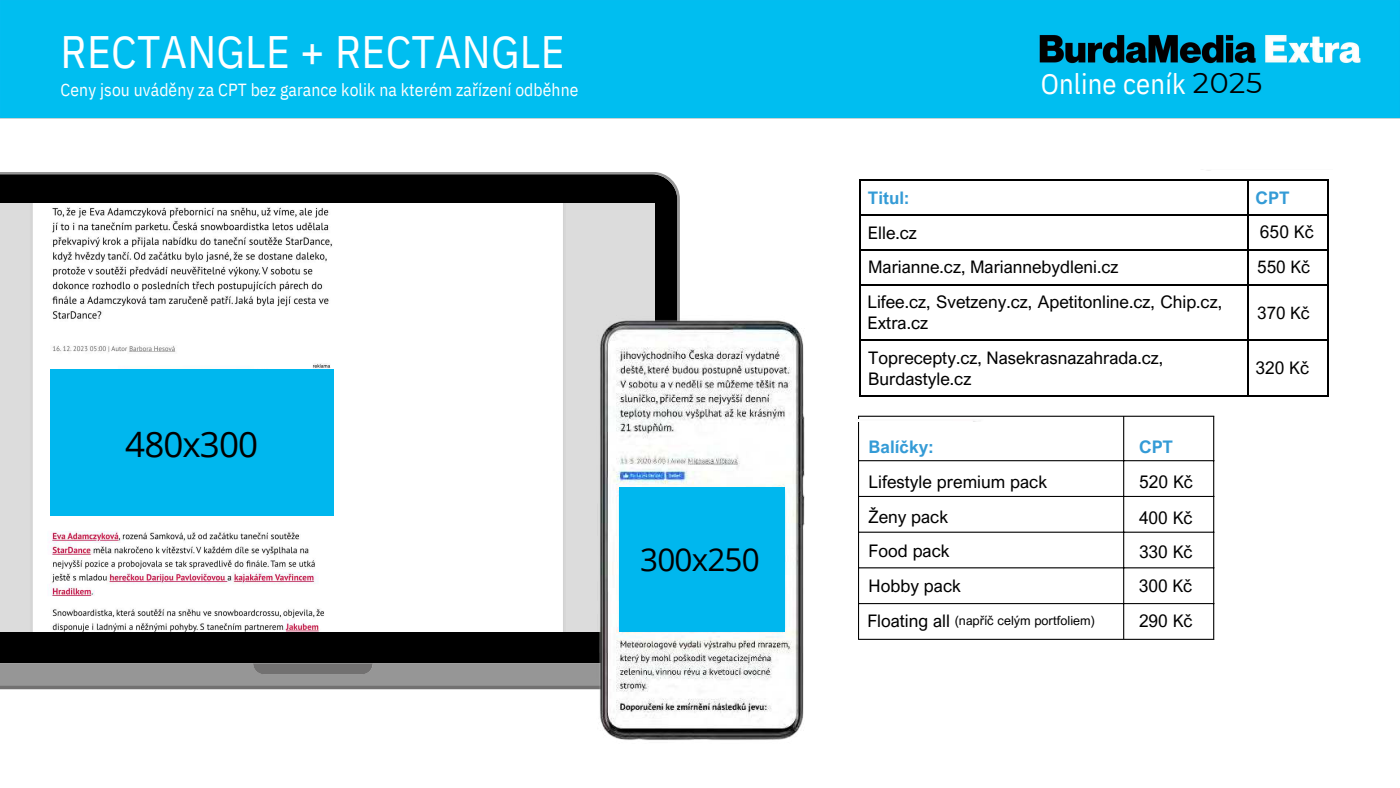
<style>
.page{position:relative;width:1400px;height:788px;background:#fff}
.page>*{position:absolute;margin:0;border:0;box-sizing:border-box;transform-origin:0 0}
.t1{font:45.36px "IBM Plex Sans Cond";letter-spacing:.005em;color:#fff}
.t2{font:35px "Open Sans";letter-spacing:-.025em;color:#000}
.t3{font:31.5px "Open Sans";letter-spacing:-.025em;color:#000}
.t4{font:28.52px "IBM Plex Sans Cond";letter-spacing:.005em;color:#fff}
.t5{font:17.5px "IBM Plex Sans Cond";letter-spacing:.005em;color:#fff}
.t6{font:17.36px/34.6px "Arial Nova";color:#000}
.t7{font:700 17.36px "Arial Nova";color:#349bd6}
.t8{font:17.32px/34.1px "Arial Nova";color:#000;text-align:justify}
.t9{font:700 17.32px "Arial Nova";color:#349bd6}
.t10{font:17.11px "Arial Nova";color:#000}
.t11{font:17.01px "Arial Nova";color:#000}
.t12{font:12.6px "Arial Nova";letter-spacing:.005em;color:#000}
.s1{font-family:"Montserrat";color:#000}
</style>
<div class="page">
<hr style="left:1247px;top:180px;width:1px;height:216px;background:#000">
<hr style="left:860px;top:214px;width:469px;height:1px;background:#000">
<hr style="left:860px;top:249px;width:469px;height:1px;background:#000">
<hr style="left:860px;top:284px;width:469px;height:1px;background:#000">
<hr style="left:860px;top:340px;width:469px;height:1px;background:#000">
<hr style="left:860px;top:180px;width:1px;height:216px;background:#000">
<hr style="left:1328px;top:180px;width:1px;height:216px;background:#000">
<hr style="left:860px;top:180px;width:469px;height:1px;background:#000">
<hr style="left:860px;top:395px;width:469px;height:1px;background:#000">
<div style="left:0;top:0;width:1400px;height:119px;background:#00bef0"></div>
<hr style="left:858px;top:416px;width:1px;height:222px;background:#000">
<hr style="left:1123px;top:416px;width:1px;height:222px;background:#000">
<hr style="left:1213px;top:416px;width:1px;height:222px;background:#000">
<hr style="left:858px;top:415px;width:356px;height:1px;background:#000">
<hr style="left:858px;top:460px;width:356px;height:1px;background:#000">
<hr style="left:858px;top:496px;width:356px;height:1px;background:#000">
<hr style="left:858px;top:531px;width:356px;height:1px;background:#000">
<hr style="left:858px;top:567px;width:356px;height:1px;background:#000">
<hr style="left:858px;top:603px;width:356px;height:1px;background:#000">
<hr style="left:858px;top:638px;width:356px;height:1px;background:#000">
<svg style="left:0;top:172px;width:680px;height:513px;background:#292929"></svg>
<svg style="left:253px;top:663px;width:120px;height:11px"></svg>
<svg style="left:0;top:685px;width:590px;height:4px;background:#787878"></svg>
<img style="left:0;top:203px;width:655px;height:428px">
<img style="left:590px;top:315px;width:215px;height:425px">
<div style="left:50px;top:369px;width:283px;height:146px;background:#00b7ee"></div>
<div style="left:619px;top:487px;width:165px;height:144px;background:#00b7ee"></div>
<h1 class="t1" style="left:61px;top:17px;width:505px">RECTANGLE + RECTANGLE</h1>
<p class="t5" style="left:61px;top:76px;width:519px">Ceny jsou uváděny za CPT bez garance kolik na kterém zařízení odběhne</p>
<h2 class="t2" style="left:125px;top:420px;width:134px">480x300</h2>
<h3 class="t3" style="left:640px;top:538px;width:121px">300x250</h3>
<p class="t9" style="left:868px;top:187px;width:43px">Titul:</p>
<p class="t6" style="left:868px;top:215px;width:51px">Elle.cz</p>
<h3 class="t4" style="left:1041px;top:61px;width:223px">Online ceník <span class="s1">2025</span></h3>
<p class="t9" style="left:1255px;top:187px;width:36px">CPT</p>
<p class="t8" style="left:1260px;top:215px;width:56px">650 Kč</p>
<p class="t8" style="left:868px;top:250px;width:252px">Marianne.cz, Mariannebydleni.cz</p>
<p class="t6" style="left:867px;top:291px;width:356px;line-height:21.3px">Lifee.cz, Svetzeny.cz, Apetitonline.cz, Chip.cz,<br>Extra.cz</p>
<p class="t8" style="left:868px;top:341px;width:296px">Toprecepty.cz, Nasekrasnazahrada.cz,</p>
<p class="t6" style="left:868px;top:362px;width:105px">Burdastyle.cz</p>
<p class="t7" style="left:868px;top:436px;width:66px">Balíčky:</p>
<p class="t6" style="left:868px;top:464px;width:180px">Lifestyle premium pack</p>
<p class="t8" style="left:868px;top:499px;width:81px">Ženy pack</p>
<p class="t6" style="left:868px;top:533px;width:94px">Food pack<br>Hobby pack</p>
<p class="t7" style="left:1139px;top:436px;width:36px">CPT</p>
<p class="t6" style="left:1139px;top:464px;width:56px">520 Kč</p>
<p class="t8" style="left:1139px;top:500px;width:55px">400 Kč 330 Kč 300 Kč</p>
<p class="t8" style="left:867px;top:603px;width:84px">Floating all</p>
<p class="t8" style="left:1139px;top:603px;width:55px">290 Kč</p>
<p class="t12" style="left:955px;top:613px;width:142px">(napříč celým portfoliem)</p>
<p class="t10" style="left:1257px;top:257px;width:55px">550 Kč</p>
<p class="t11" style="left:1257px;top:303px;width:54px">370 Kč</p>
<p class="t8" style="left:1255px;top:351px;width:55px">320 Kč</p>
</div>
